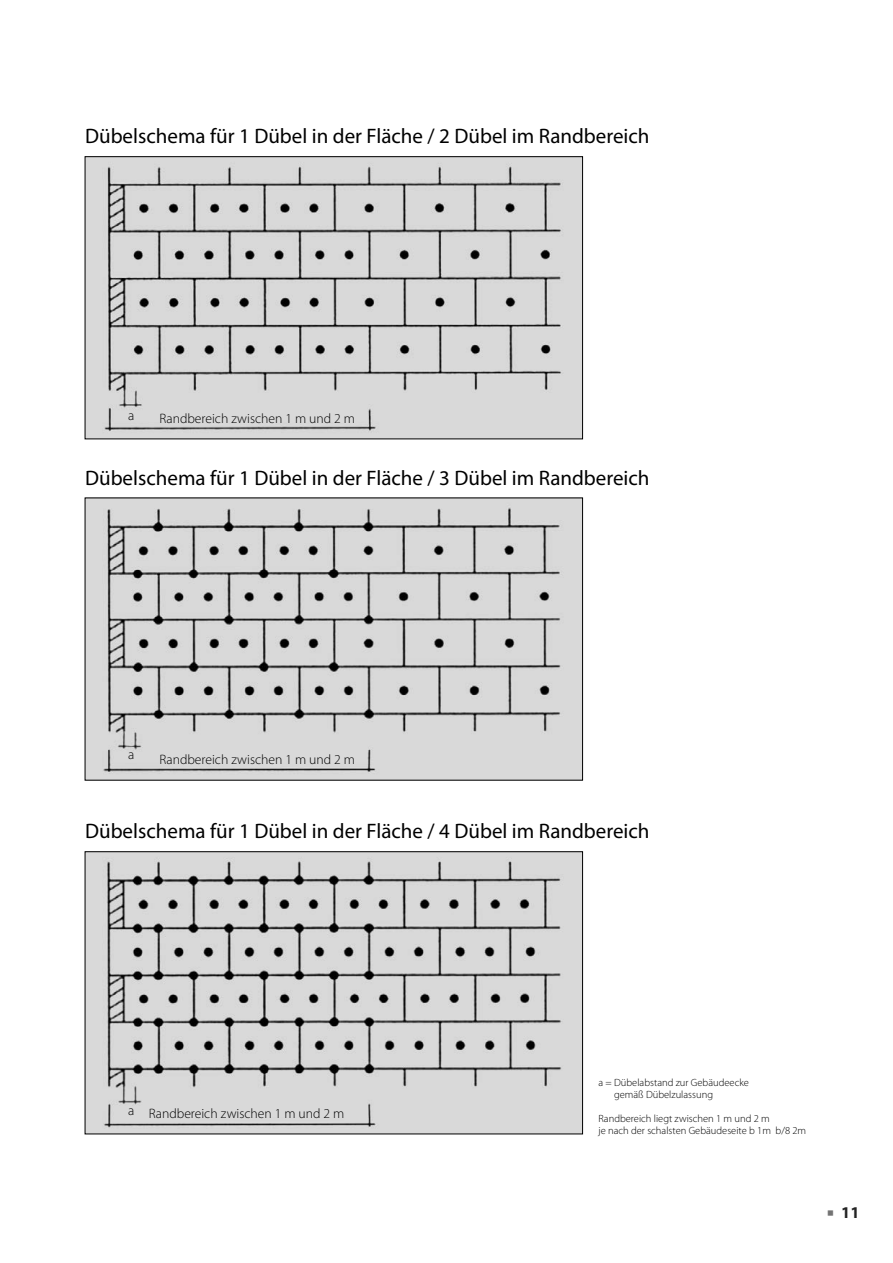
<style>
.page{position:relative;width:893px;height:1263px;background:#fff}
.page>*{position:absolute;margin:0;border:0;box-sizing:border-box;transform-origin:0 0}
.t1{font:21px "Myriad Pro";color:#000}
.t2{font:700 16.5px "Myriad Pro";color:#242424}
.t3{font:300 13.65px "Myriad Pro";color:#000}
.t4{font:300 10.5px/12px "Myriad Pro";color:#000}
.s1{color:#737373}
</style>
<div class="page">
<img style="left:87px;top:158px;width:494px;height:279px">
<div style="left:85px;top:156px;width:498px;height:283px;border:1px solid #000"></div>
<img style="left:87px;top:499px;width:494px;height:279px">
<img style="left:87px;top:853px;width:494px;height:279px">
<div style="left:85px;top:851px;width:498px;height:283px;border:1px solid #000"></div>
<p class="t1" style="left:85px;top:123px;width:566px">Dübelschema für 1 Dübel in der Fläche / 2 Dübel im Randbereich</p>
<p class="t3" style="left:128px;top:408px;width:8px">a</p>
<p class="t3" style="left:159px;top:411px;width:197px">Randbereich zwischen 1 m und 2 m</p>
<p class="t1" style="left:85px;top:465px;width:566px">Dübelschema für 1 Dübel in der Fläche / 3 Dübel im Randbereich</p>
<p class="t3" style="left:128px;top:747px;width:8px">a</p>
<p class="t3" style="left:159px;top:752px;width:197px">Randbereich zwischen 1 m und 2 m</p>
<p class="t1" style="left:85px;top:817px;width:566px">Dübelschema für 1 Dübel in der Fläche / 4 Dübel im Randbereich</p>
<p class="t3" style="left:128px;top:1102px;width:8px">a</p>
<p class="t3" style="left:149px;top:1106px;width:197px">Randbereich zwischen 1 m und 2 m</p>
<p class="t4" style="left:614px;top:1076px;width:136px;text-indent:-16px">a = Dübelabstand zur Gebäudeecke gemäß Dübelzulassung</p>
<p class="t4" style="left:598px;top:1112px;width:209px">Randbereich liegt zwischen 1 m und 2 m<br>je nach der schalsten Gebäudeseite b 1m b/8 2m</p>
<p class="t2" style="left:827px;top:1202px;width:34px"><span class="s1">○</span> 11</p>
</div>
